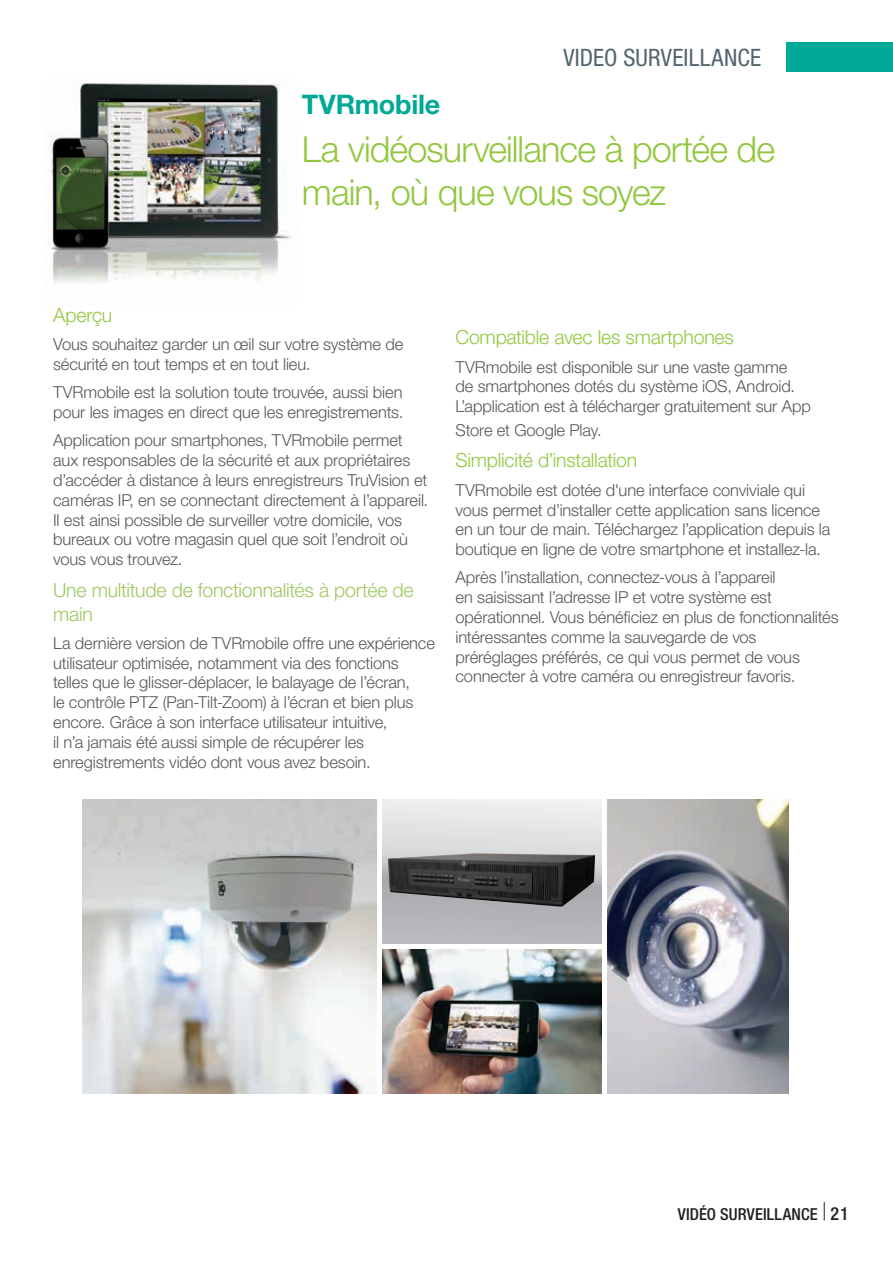
<style>
.page{position:relative;width:893px;height:1263px;background:#fff}
.page>*{position:absolute;margin:0;border:0;box-sizing:border-box;transform-origin:0 0}
.t1{font:300 36px/43.2px "Helvetica Neue LT Std";letter-spacing:-.025em;color:#92c73d}
.t2{font:700 27px "Helvetica Neue LT Std";letter-spacing:-.01em;color:#00a896}
.t3{font:condensed 24px "Helvetica Neue LT Std";letter-spacing:.01em;color:#53656e}
.t4{font:300 19.5px "Helvetica Neue LT Std";letter-spacing:-.01em;color:#92c73d}
.t5{font:300 19.5px/23.4px "Helvetica Neue LT Std";letter-spacing:-.01em;color:#9cc85e}
.t6{font:300 16.5px/19.8px "Helvetica Neue LT Std";letter-spacing:-.01em;color:#57585a}
.t7{font:500 condensed 16.5px "Helvetica Neue LT Std";letter-spacing:.01em;color:#231f20}
.s1{font-size:18px}
</style>
<div class="page">
<svg style="left:824px;top:1202px;width:1px;height:18px"></svg>
<div style="left:787px;top:43px;width:106px;height:29px;background:#00a896"></div>
<img style="left:48px;top:83px;width:244px;height:202px">
<img style="left:83px;top:799px;width:294px;height:294px">
<svg style="left:382px;top:799px;width:220px;height:145px;background:#d0d1d3"></svg>
<img style="left:388px;top:853px;width:207px;height:54px">
<img style="left:382px;top:949px;width:220px;height:144px">
<img style="left:607px;top:799px;width:182px;height:294px">
<h3 class="t3" style="left:563px;top:44px;width:199px">VIDEO SURVEILLANCE</h3>
<h2 class="t2" style="left:302px;top:88px;width:140px">TVRmobile</h2>
<h1 class="t1" style="left:302px;top:127px;width:475px">La vidéosurveillance à portée de main, où que vous soyez</h1>
<p class="t4" style="left:53px;top:303px;width:61px">Aperçu</p>
<p class="t6" style="left:53px;top:334px;width:352px">Vous souhaitez garder un œil sur votre système de sécurité en tout temps et en tout lieu.</p>
<p class="t6" style="left:53px;top:382px;width:352px">TVRmobile est la solution toute trouvée, aussi bien pour les images en direct que les enregistrements.</p>
<p class="t6" style="left:53px;top:430px;width:376px">Application pour smartphones, TVRmobile permet aux responsables de la sécurité et aux propriétaires d’accéder à distance à leurs enregistreurs TruVision et caméras IP, en se connectant directement à l’appareil.<br>Il est ainsi possible de surveiller votre domicile, vos bureaux ou votre magasin quel que soit l’endroit où vous vous trouvez.</p>
<p class="t5" style="left:53px;top:578px;width:362px">Une multitude de fonctionnalités à portée de main</p>
<p class="t6" style="left:53px;top:633px;width:383px">La dernière version de TVRmobile offre une expérience utilisateur optimisée, notamment via des fonctions telles que le glisser-déplacer, le balayage de l’écran,<br>le contrôle PTZ (Pan-Tilt-Zoom) à l’écran et bien plus encore. Grâce à son interface utilisateur intuitive,<br>il n’a jamais été aussi simple de récupérer les enregistrements vidéo dont vous avez besoin.</p>
<p class="t4" style="left:455px;top:325px;width:280px">Compatible avec les smartphones</p>
<p class="t6" style="left:455px;top:356px;width:357px">TVRmobile est disponible sur une vaste gamme<br>de smartphones dotés du système iOS, Android.<br>L’application est à télécharger gratuitement sur App</p>
<p class="t6" style="left:455px;top:419px;width:148px">Store et Google Play.</p>
<p class="t4" style="left:455px;top:449px;width:183px">Simplicité d’installation</p>
<p class="t6" style="left:455px;top:480px;width:376px">TVRmobile est dotée d'une interface conviviale qui vous permet d’installer cette application sans licence en un tour de main. Téléchargez l’application depuis la boutique en ligne de votre smartphone et installez-la.</p>
<p class="t6" style="left:455px;top:567px;width:385px">Après l’installation, connectez-vous à l’appareil<br>en saisissant l’adresse IP et votre système est opérationnel. Vous bénéficiez en plus de fonctionnalités intéressantes comme la sauvegarde de vos préréglages préférés, ce qui vous permet de vous connecter à votre caméra ou enregistreur favoris.</p>
<p class="t7" style="left:678px;top:1205px;width:173px">VIDÉO SURVEILLANCE <span class="s1">21</span></p>
</div>
